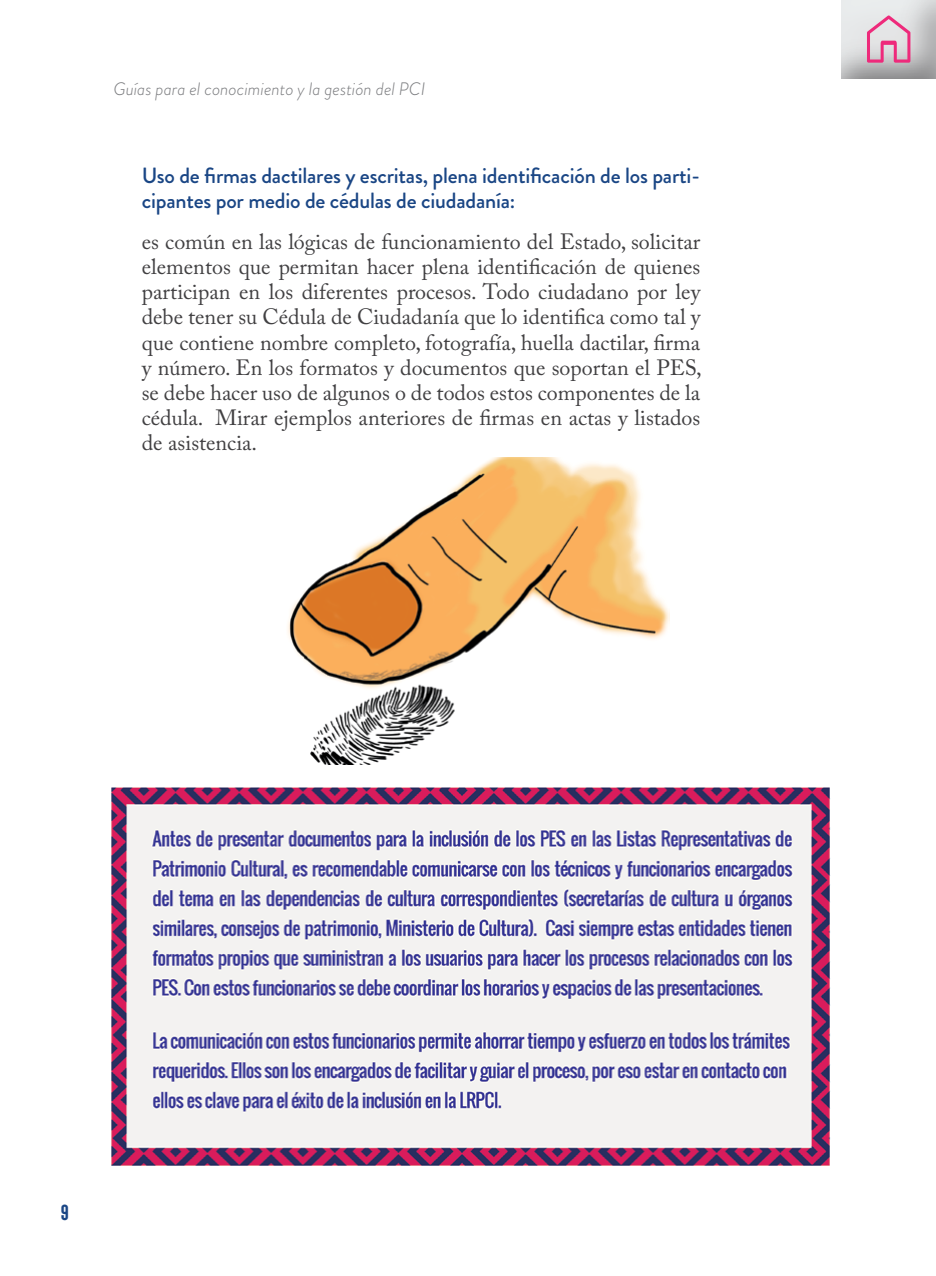
<style>
.page{position:relative;width:936px;height:1276px;background:#fff}
.page>*{position:absolute;margin:0;border:0;box-sizing:border-box;transform-origin:0 0}
.t1{font:22px/25.2px "Adobe Caslon Pro";color:#414042;text-align:justify}
.t2{font:500 22px/24px "Brandon Grotesque";letter-spacing:-.01em;color:#1a4685}
.t3{font:700 20px "Frontage Condensed";color:#1a4685}
.t4{font:italic 300 18px "Brandon Grotesque";color:#7b7c7f}
</style>
<div class="page">
<img style="left:288px;top:458px;width:381px;height:306px">
<img style="left:111px;top:787px;width:720px;height:379px">
<div style="left:823px;top:0;width:112px;height:78px;background:#414042;opacity:.75"></div>
<svg style="left:866px;top:15px;width:44px;height:48px;background:#e2aec5"></svg>
<p class="t4" style="left:113px;top:76px;width:313px">Guías para el conocimiento y la gestión del PCI</p>
<p class="t2" style="left:142px;top:164px;width:559px">Uso de firmas dactilares y escritas, plena identificación de los parti&shy;cipantes por medio de cédulas de ciudadanía:</p>
<p class="t1" style="left:142px;top:228px;width:561px">es común en las lógicas de funcionamiento del Estado, solicitar elementos que permitan hacer plena identificación de quienes participan en los diferentes procesos. Todo ciudadano por ley debe tener su Cédula de Ciudadanía que lo identifica como tal y que contiene nombre completo, fotografía, huella dactilar, firma y número. En los formatos y documentos que soportan el PES, se debe hacer uso de algunos o de todos estos componentes de la cédula. Mirar ejemplos anteriores de firmas en actas y listados de asistencia.</p>
<p class="t3" style="left:58px;top:1201px;width:13px">9</p>
</div>
